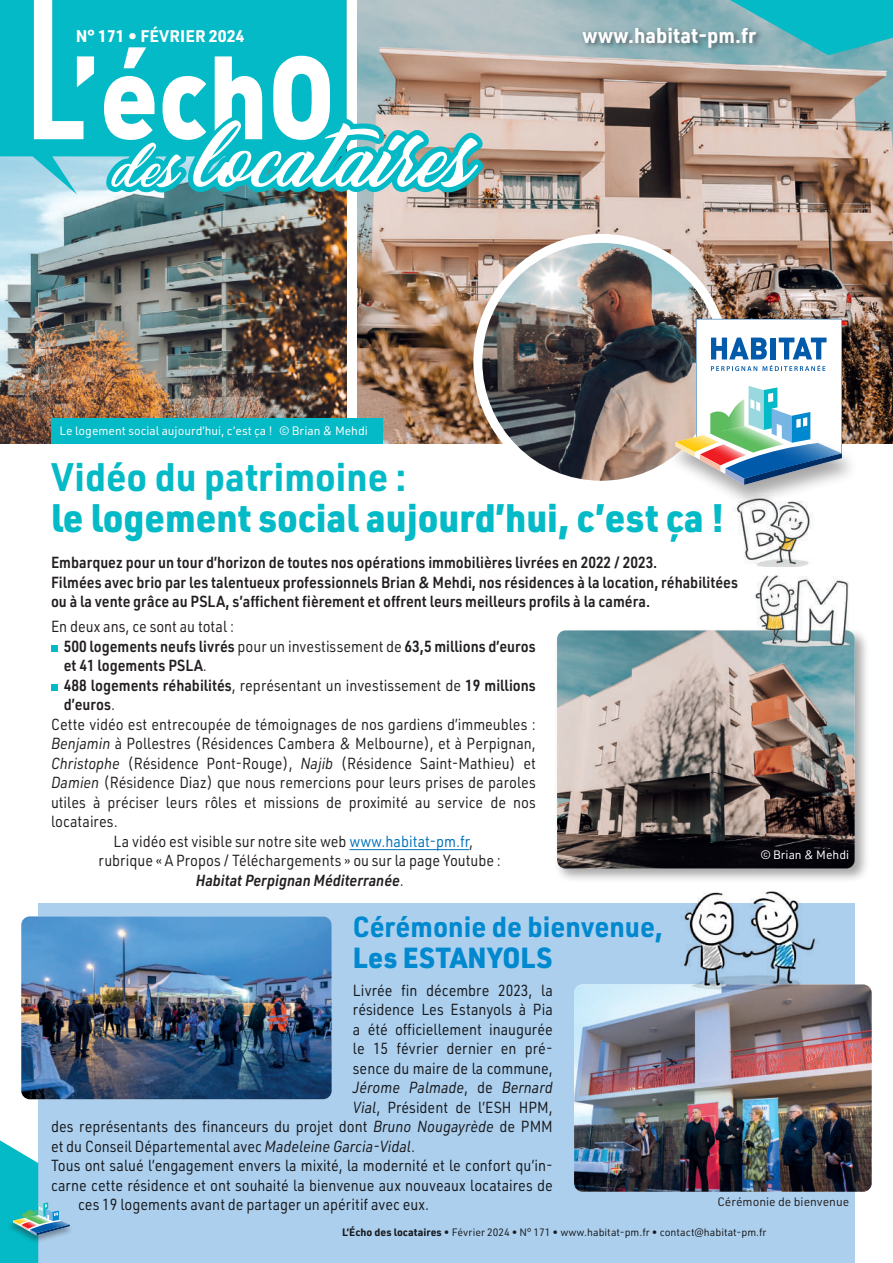
<style>
.page{position:relative;width:893px;height:1263px;background:#fff}
.page>*{position:absolute;margin:0;border:0;box-sizing:border-box;transform-origin:0 0}
.t1{font:900 39px "URWDIN";color:#03bac6;scale:.95 1}
.t2{font:700 39px "URWDIN";color:#03bac6;scale:.95 1}
.t3{font:700 28.5px "URWDIN";color:#0089cf;scale:.95 1}
.t4{font:900 28.5px "URWDIN";letter-spacing:.015em;color:#0089cf;scale:.95 1}
.t5{font:700 21px "URWDIN";color:#fff;scale:.95 1}
.t6{font:700 16.5px "URWDIN";color:#fff}
.t7{font:15.75px "URWDIN";color:#231f20;scale:.9 1}
.t8{font:600 15.75px/19.5px "URWDIN";color:#231f20;scale:.9 1}
.t9{font:italic 600 15.75px "URWDIN";color:#231f20;scale:.9 1}
.t10{font:italic 15.75px "URWDIN";color:#231f20;scale:.9 1}
.t11{font:12px "URWDIN";color:#fff}
.t12{font:12px "URWDIN";color:#231f20}
.t13{font:10.5px "URWDIN";color:#231f20}
.s1{font-weight:400}
.s2{font-style:italic}
.s3{color:#0072bc}
.s4{font-weight:400;font-style:normal}
.s5{font-style:normal}
.s6{font-weight:700}
</style>
<div class="page">
<img style="left:0;top:195px;width:347px;height:249px">
<img style="left:357px;top:0;width:536px;height:444px">
<img style="left:478px;top:238px;width:247px;height:247px;border-radius:123px">
<div style="left:473px;top:234px;width:256px;height:256px;border:9px solid #fff;border-radius:50%"></div>
<div style="left:38px;top:904px;width:817px;height:359px;background:#accfed"></div>
<img style="left:98px;top:62px;width:390px;height:151px">
<svg style="left:0;top:0;width:347px;height:195px;background:#34bac5"></svg>
<svg style="left:34px;top:0;width:444px;height:187px"></svg>
<svg style="left:730px;top:0;width:163px;height:55px;background:#2ab7c2"></svg>
<div style="left:581px;top:26px;width:183px;height:29px;background:#231f20;opacity:.5"></div>
<div style="left:51px;top:418px;width:332px;height:26px;background:#03bac6"></div>
<svg style="left:0;top:1140px;width:70px;height:123px"></svg>
<hr style="left:349px;top:849px;width:120px;height:1px;background:#0072bc">
<div style="left:51px;top:645px;width:6px;height:7px;background:#03bac6"></div>
<div style="left:51px;top:684px;width:6px;height:7px;background:#03bac6"></div>
<div style="left:554px;top:627px;width:316px;height:257px;background:#231f20;opacity:.4"></div>
<img style="left:557px;top:630px;width:298px;height:238px">
<img style="left:21px;top:916px;width:311px;height:183px">
<img style="left:574px;top:984px;width:298px;height:208px">
<img style="left:751px;top:575px;width:106px;height:78px">
<img style="left:733px;top:508px;width:81px;height:59px">
<div style="left:667px;top:421px;width:192px;height:87px;background:#231f20;opacity:.4"></div>
<svg style="left:674px;top:319px;width:168px;height:189px"></svg>
<img style="left:675px;top:880px;width:147px;height:117px">
<p class="t6" style="left:76px;top:25px;width:170px">N° 171 • FÉVRIER 2024</p>
<h3 class="t5" style="left:582px;top:21px;width:185px">www.habitat-pm.fr</h3>
<p class="t11" style="left:60px;top:423px;width:310px">Le logement social aujourd’hui, c’est ça ! © Brian &amp; Mehdi</p>
<h1 class="t2" style="left:51px;top:451px;width:376px">Vidéo du patrimoine :</h1>
<h1 class="t1" style="left:51px;top:491px;width:710px">le logement social aujourd’hui, c’est ça !</h1>
<p class="t8" style="left:51px;top:552px;width:765px">Embarquez pour un tour d’horizon de toutes nos opérations immobilières livrées en 2022 / 2023.<br>Filmées avec brio par les talentueux professionnels Brian &amp; Mehdi, nos résidences à la location, réhabilitées ou à la vente grâce au PSLA, s’affichent fièrement et offrent leurs meilleurs profils à la caméra.</p>
<p class="t7" style="left:51px;top:616px;width:205px">En deux ans, ce sont au total :</p>
<p class="t8" style="left:64px;top:636px;width:526px">500 logements neufs livrés <span class="s1">pour un investissement de</span> 63,5 millions d’euros</p>
<p class="t8" style="left:64px;top:655px;width:160px">et 41 logements PSLA<span class="s1">.</span></p>
<p class="t8" style="left:64px;top:675px;width:526px">488 logements réhabilités<span class="s1">, représentant un investissement de</span> 19 millions</p>
<p class="t8" style="left:64px;top:694px;width:59px">d’euros<span class="s1">.</span></p>
<p class="t7" style="left:51px;top:714px;width:540px">Cette vidéo est entrecoupée de témoignages de nos gardiens d’immeubles :</p>
<p class="t7" style="left:51px;top:733px;width:540px"><span class="s2">Benjamin</span> à Pollestres (Résidences Cambera &amp; Melbourne), et à Perpignan,</p>
<p class="t7" style="left:51px;top:753px;width:540px"><span class="s2">Christophe</span> (Résidence Pont-Rouge), <span class="s2">Najib</span> (Résidence Saint-Mathieu) et</p>
<p class="t7" style="left:51px;top:772px;width:540px"><span class="s2">Damien</span> (Résidence Diaz) que nous remercions pour leurs prises de paroles</p>
<p class="t7" style="left:51px;top:792px;width:540px">utiles à préciser leurs rôles et missions de proximité au service de nos</p>
<p class="t7" style="left:51px;top:811px;width:76px">locataires.</p>
<p class="t7" style="left:114px;top:831px;width:401px">La vidéo est visible sur notre site web <span class="s3">www.habitat-pm.fr</span>,</p>
<p class="t7" style="left:99px;top:850px;width:449px">rubrique « A Propos / Téléchargements » ou sur la page Youtube :</p>
<p class="t9" style="left:196px;top:869px;width:233px">Habitat Perpignan Méditerranée<span class="s4">.</span></p>
<h2 class="t3" style="left:353px;top:907px;width:328px">Cérémonie de bienvenue,</h2>
<h2 class="t4" style="left:353px;top:938px;width:211px">Les ESTANYOLS</h2>
<p class="t11" style="left:761px;top:847px;width:90px">© Brian &amp; Mehdi</p>
<p class="t7" style="left:353px;top:980px;width:224px">Livrée fin décembre 2023, la</p>
<p class="t7" style="left:353px;top:999px;width:224px">résidence Les Estanyols à Pia</p>
<p class="t7" style="left:353px;top:1019px;width:224px">a été officiellement inaugurée</p>
<p class="t7" style="left:353px;top:1038px;width:224px">le 15 février dernier en pré-</p>
<p class="t7" style="left:353px;top:1058px;width:224px">sence du maire de la commune,</p>
<p class="t10" style="left:353px;top:1077px;width:224px">Jérome Palmade<span class="s5">, de</span> Bernard</p>
<p class="t7" style="left:353px;top:1097px;width:224px"><span class="s2">Vial</span>, Président de l’ESH HPM,</p>
<p class="t7" style="left:51px;top:1116px;width:559px">des représentants des financeurs du projet dont <span class="s2">Bruno Nougayrède</span> de PMM</p>
<p class="t7" style="left:51px;top:1136px;width:406px">et du Conseil Départemental avec <span class="s2">Madeleine Garcia-Vidal</span>.</p>
<p class="t7" style="left:51px;top:1155px;width:559px">Tous ont salué l’engagement envers la mixité, la modernité et le confort qu’in-</p>
<p class="t7" style="left:51px;top:1175px;width:559px">carne cette résidence et ont souhaité la bienvenue aux nouveaux locataires de</p>
<p class="t7" style="left:78px;top:1194px;width:392px">ces 19 logements avant de partager un apéritif avec eux.</p>
<p class="t12" style="left:717px;top:1194px;width:133px">Cérémonie de bienvenue</p>
<p class="t13" style="left:342px;top:1225px;width:426px"><span class="s6">L’Écho des locataires</span> • Février 2024 • N° 171 • www.habitat-pm.fr • contact@habitat-pm.fr</p>
</div>
